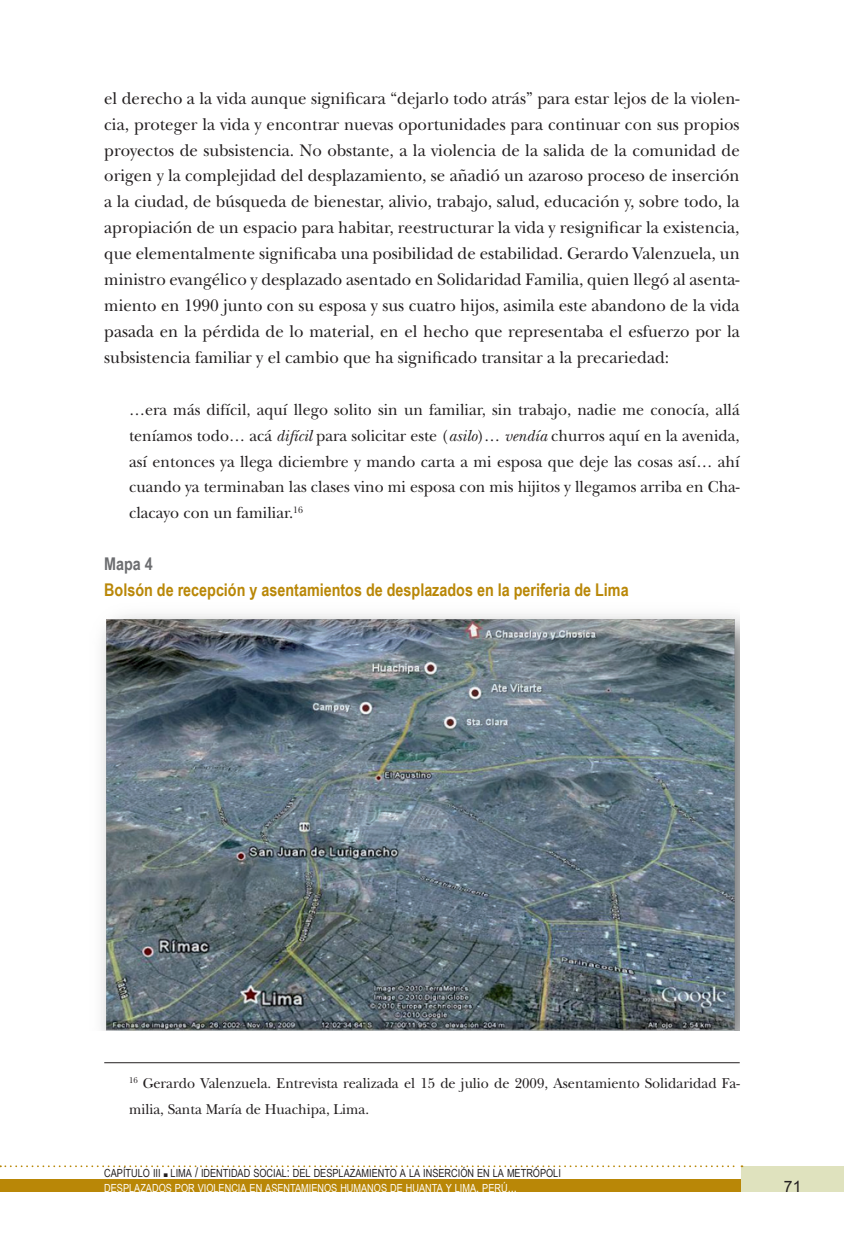
<style>
.page{position:relative;width:844px;height:1241px;background:#fff}
.page>*{position:absolute;margin:0;border:0;box-sizing:border-box;transform-origin:0 0}
.t1{font:17.5px/25.9px "New Baskerville";color:#231f20;text-align:justify;scale:.96 1}
.t2{font:700 17.5px "Arial Narrow";color:#b98707}
.t3{font:700 17.5px "Arial Narrow";color:#6c6d70}
.t4{font:16.62px/25.9px "New Baskerville";color:#231f20;text-align:justify;scale:.96 1}
.t5{font:15.75px "Arial";color:#231f20}
.t6{font:14.88px/25.6px "New Baskerville";color:#231f20;scale:.96 1}
.t7{font:11.2px/14.9px "Arial Narrow SC850";color:#231f20}
.s1{font-style:italic}
.s2{font-size:13.12px}
.s3{color:#fff}
.s4{font-size:13.12px;color:#fff}
</style>
<div class="page">
<div style="left:0;top:1178px;width:741px;height:13px;background:#b98707"></div>
<div style="left:741px;top:1165px;width:102px;height:26px;background:#dfe2be"></div>
<svg style="left:0;top:1165px;width:742px;height:1px"></svg>
<hr style="left:104px;top:1062px;width:635px;height:1px;background:#231f20">
<img style="left:101px;top:614px;width:638px;height:416px">
<p class="t1" style="left:104px;top:85px;width:663px">el derecho a la vida aunque significara “dejarlo todo atrás” para estar lejos de la violen&shy;cia, proteger la vida y encontrar nuevas oportunidades para continuar con sus propios proyectos de subsistencia. No obstante, a la violencia de la salida de la comunidad de origen y la complejidad del desplazamiento, se añadió un azaroso proceso de inserción a la ciudad, de búsqueda de bienestar, alivio, trabajo, salud, educación y, sobre todo, la apropiación de un espacio para habitar, reestructurar la vida y resignificar la existencia, que elementalmente significaba una posibilidad de estabilidad. Gerardo Valenzuela, un ministro evangélico y desplazado asentado en Solidaridad Familia, quien llegó al asenta&shy;miento en 1990 junto con su esposa y sus cuatro hijos, asimila este abandono de la vida pasada en la pérdida de lo material, en el hecho que representaba el esfuerzo por la subsistencia familiar y el cambio que ha significado transitar a la precariedad:</p>
<p class="t4" style="left:129px;top:396px;width:637px">…era más difícil, aquí llego solito sin un familiar, sin trabajo, nadie me conocía, allá teníamos todo… acá <span class="s1">difícil</span> para solicitar este (<span class="s1">asilo</span>)… <span class="s1">vendía</span> churros aquí en la avenida, así entonces ya llega diciembre y mando carta a mi esposa que deje las cosas así… ahí cuando ya terminaban las clases vino mi esposa con mis hijitos y llegamos arriba en Cha&shy;clacayo con un familiar.<sup>16</sup></p>
<p class="t3" style="left:104px;top:550px;width:50px">Mapa 4</p>
<p class="t2" style="left:104px;top:576px;width:526px">Bolsón de recepción y asentamientos de desplazados en la periferia de Lima</p>
<p class="t6" style="left:129px;top:1070px;width:637px"><sup>16</sup> Gerardo Valenzuela. Entrevista realizada el 15 de julio de 2009, Asentamiento Solidaridad Fa&shy;milia, Santa María de Huachipa, Lima.</p>
<p class="t7" style="left:104px;top:1164px;width:458px">CAPÍTULO III ■ LIMA <span class="s2">/</span> IDENTIDAD SOCIAL<span class="s2">:</span> DEL DESPLAZAMIENTO A LA INSERCIÓN EN LA METRÓPOLI<br><span class="s3">DESPLAZADOS POR VIOLENCIA EN ASENTAMIENOS HUMANOS DE HUANTA Y LIMA</span><span class="s4">,</span> <span class="s3">PERÚ</span><span class="s4">...</span></p>
<p class="t5" style="left:783px;top:1176px;width:19px">71</p>
</div>
